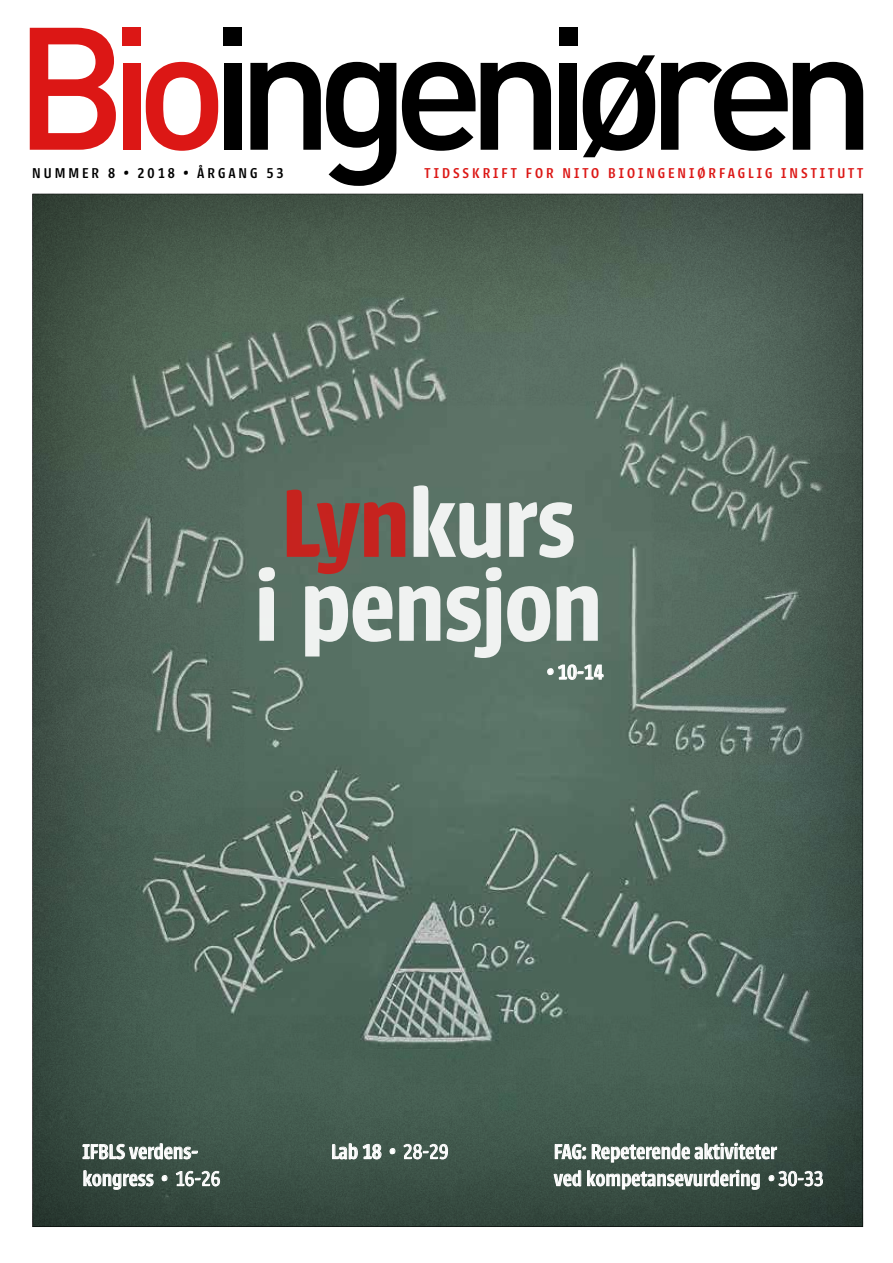
<style>
.page{position:relative;width:893px;height:1263px;background:#fff}
.page>*{position:absolute;margin:0;border:0;box-sizing:border-box;transform-origin:0 0}
.t1{font:600 106.5px/83.8px "Urbana";letter-spacing:-.015em;color:#fff}
.t2{font:500 22.5px/27px "Urbana";color:#fff;scale:.96 1}
.t3{font:300 22.5px "Urbana";color:#fff;scale:.96 1}
.t4{font:500 15.75px "Urbana";letter-spacing:.19em;color:#dc1715}
.t5{font:500 15.75px "Urbana";letter-spacing:.19em;color:#000}
.s1{color:#d11c18}
.s2{font-weight:300}
.s3{font-weight:500}
</style>
<div class="page">
<div style="left:30px;top:193px;width:834px;height:1034px;background:#000;opacity:.6"></div>
<svg style="left:548px;top:664px;width:56px;height:16px"></svg>
<svg style="left:82px;top:1143px;width:116px;height:17px"></svg>
<svg style="left:83px;top:1170px;width:71px;height:20px"></svg>
<svg style="left:162px;top:1175px;width:5px;height:6px"></svg>
<svg style="left:176px;top:1170px;width:44px;height:17px"></svg>
<svg style="left:332px;top:1143px;width:50px;height:17px"></svg>
<svg style="left:390px;top:1148px;width:5px;height:6px"></svg>
<svg style="left:403px;top:1143px;width:45px;height:17px"></svg>
<svg style="left:554px;top:1142px;width:223px;height:21px"></svg>
<svg style="left:553px;top:1170px;width:28px;height:17px"></svg>
<svg style="left:587px;top:1169px;width:173px;height:21px"></svg>
<svg style="left:769px;top:1170px;width:54px;height:17px"></svg>
<div style="left:122px;top:27px;width:19px;height:19px;background:#dc1715"></div>
<div style="left:223px;top:27px;width:19px;height:19px;background:#000"></div>
<div style="left:559px;top:27px;width:19px;height:19px;background:#000"></div>
<svg style="left:30px;top:28px;width:86px;height:122px"></svg>
<div style="left:123px;top:63px;width:17px;height:87px;background:#dc1715"></div>
<svg style="left:146px;top:62px;width:72px;height:89px"></svg>
<div style="left:224px;top:63px;width:17px;height:87px;background:#000"></div>
<svg style="left:250px;top:62px;width:146px;height:124px"></svg>
<svg style="left:402px;top:62px;width:73px;height:89px"></svg>
<svg style="left:481px;top:62px;width:70px;height:88px"></svg>
<div style="left:560px;top:63px;width:17px;height:87px;background:#000"></div>
<svg style="left:583px;top:55px;width:72px;height:102px"></svg>
<svg style="left:661px;top:62px;width:202px;height:89px"></svg>
<p class="t5" style="left:32px;top:164px;width:253px">NUMMER 8 • 2018 • ÅRGANG 53</p>
<p class="t4" style="left:425px;top:164px;width:440px">TIDSSKRIFT FOR NITO BIOINGENIØRFAGLIG INSTITUTT</p>
<h1 class="t1" style="left:254px;top:483px;width:350px"><span class="s1">Lyn</span>kurs<br>i pensjon</h1>
<p class="t2" style="left:547px;top:659px;width:60px">• 10-14</p>
<p class="t2" style="left:83px;top:1138px;width:145px">IFBLS verdens&shy;kongress <span class="s2">• 16-26</span></p>
<p class="t3" style="left:331px;top:1140px;width:124px"><span class="s3">Lab 18</span> • 28-29</p>
<p class="t2" style="left:554px;top:1138px;width:282px">FAG: Repeterende aktiviteter<br>ved kompetansevurdering <span class="s2">• 30-33</span></p>
</div>
